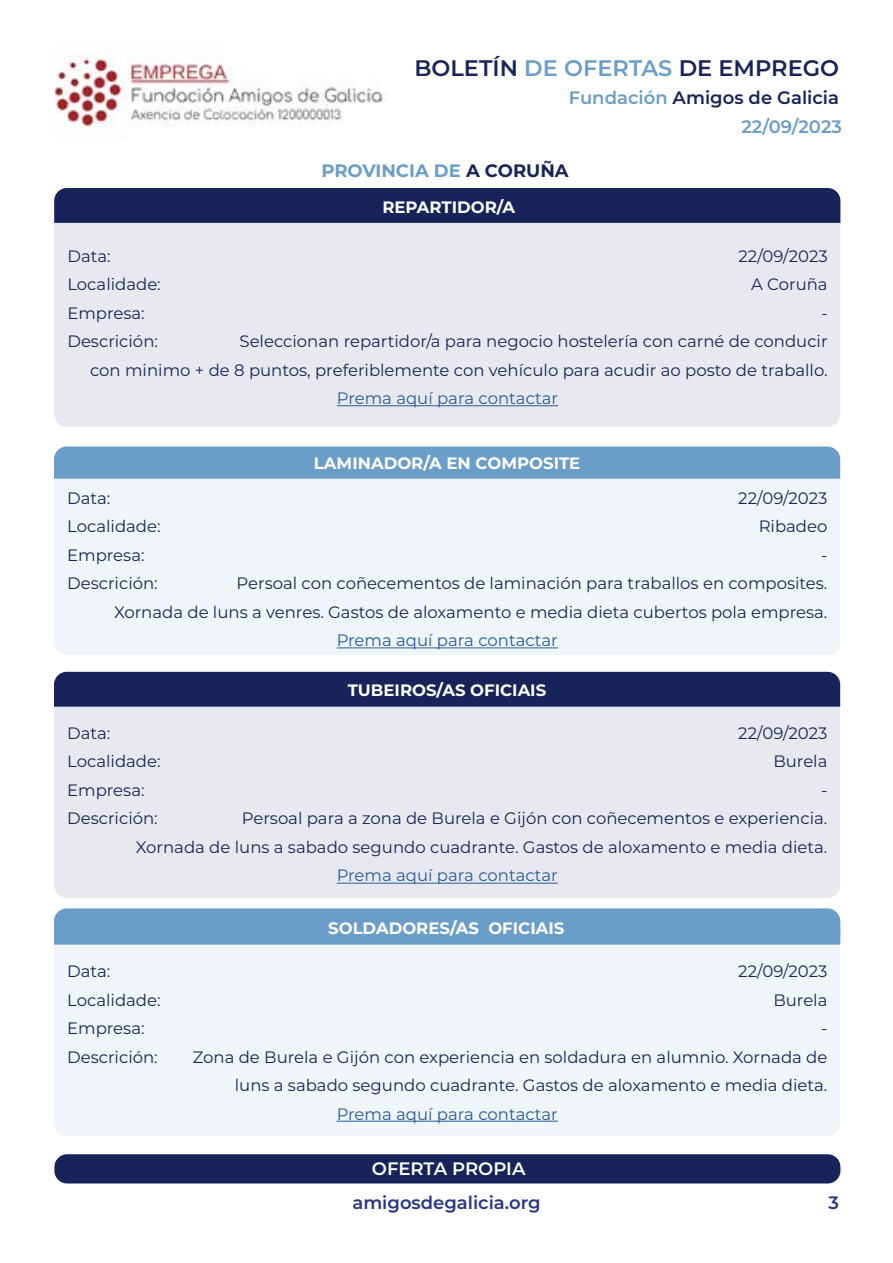
<style>
.page{position:relative;width:893px;height:1263px;background:#fff}
.page>*{position:absolute;margin:0;border:0;box-sizing:border-box;transform-origin:0 0}
.t1{font:600 22.5px "Montserrat";color:#172359}
.t2{font:600 18px/29.5px "Montserrat";color:#6a9dc8;text-align:right}
.t3{font:600 18px "Montserrat";color:#283583}
.t4{font:700 18px "Montserrat";color:#6a9dc8}
.t5{font:600 18px "Montserrat";color:#fff}
.t6{font:16.5px/28.5px "Montserrat";color:#172359;text-align:right}
.t7{font:16.5px "Montserrat";color:#275b9b}
.t8{font:700 16.5px "Montserrat";color:#fff}
.s1{color:#6a9dc8}
.s2{color:#172359}
</style>
<div class="page">
<img style="left:54px;top:54px;width:333px;height:83px">
<div style="left:54px;top:1154px;width:786px;height:29px;background:#172359;border-radius:13px"></div>
<div style="left:54px;top:223px;width:786px;height:204px;background:#e8e9ee"></div>
<div style="left:54px;top:479px;width:786px;height:176px;background:#f0f5f9"></div>
<div style="left:54px;top:707px;width:786px;height:191px;background:#e8e9ee"></div>
<div style="left:54px;top:945px;width:786px;height:191px;background:#f0f5f9"></div>
<div style="left:54px;top:188px;width:786px;height:35px;background:#172359"></div>
<div style="left:54px;top:446px;width:786px;height:33px;background:#6a9dc8"></div>
<div style="left:54px;top:672px;width:786px;height:35px;background:#172359"></div>
<div style="left:54px;top:908px;width:786px;height:37px;background:#6a9dc8"></div>
<hr style="left:337px;top:405px;width:221px;height:1px;background:#275b9b">
<hr style="left:337px;top:647px;width:221px;height:1px;background:#275b9b">
<hr style="left:337px;top:883px;width:221px;height:1px;background:#275b9b">
<hr style="left:337px;top:1121px;width:221px;height:1px;background:#275b9b">
<h1 class="t1" style="left:414px;top:52px;width:426px">BOLETÍN <span class="s1">DE OFERTAS</span> DE EMPREGO</h1>
<p class="t2" style="left:569px;top:82px;width:275px">Fundación <span class="s2">Amigos de Galicia<br></span>22/09/2023</p>
<p class="t4" style="left:321px;top:158px;width:249px">PROVINCIA DE <span class="s2">A CORUÑA</span></p>
<p class="t8" style="left:382px;top:196px;width:134px">REPARTIDOR/A</p>
<p class="t6" style="left:67px;top:241px;width:45px">Data:</p>
<p class="t6" style="left:738px;top:241px;width:91px">22/09/2023</p>
<p class="t6" style="left:67px;top:269px;width:95px">Localidade:</p>
<p class="t6" style="left:751px;top:269px;width:78px">A Coruña</p>
<p class="t6" style="left:67px;top:298px;width:79px">Empresa:</p>
<p class="t6" style="left:821px;top:298px;width:8px">-</p>
<p class="t6" style="left:67px;top:326px;width:92px">Descrición:</p>
<p class="t6" style="left:90px;top:326px;width:739px">Seleccionan repartidor/a para negocio hostelería con carné de conducir<br>con minimo + de 8 puntos, preferiblemente con vehículo para acudir ao posto de traballo.</p>
<p class="t7" style="left:337px;top:387px;width:223px">Prema aquí para contactar</p>
<p class="t8" style="left:314px;top:452px;width:268px">LAMINADOR/A EN COMPOSITE</p>
<p class="t6" style="left:67px;top:483px;width:45px">Data:</p>
<p class="t6" style="left:738px;top:483px;width:91px">22/09/2023</p>
<p class="t6" style="left:67px;top:511px;width:95px">Localidade:</p>
<p class="t6" style="left:759px;top:511px;width:70px">Ribadeo</p>
<p class="t6" style="left:67px;top:540px;width:79px">Empresa:</p>
<p class="t6" style="left:821px;top:540px;width:8px">-</p>
<p class="t6" style="left:67px;top:568px;width:92px">Descrición:</p>
<p class="t6" style="left:114px;top:568px;width:715px">Persoal con coñecementos de laminación para traballos en composites.<br>Xornada de luns a venres. Gastos de aloxamento e media dieta cubertos pola empresa.</p>
<p class="t7" style="left:337px;top:629px;width:223px">Prema aquí para contactar</p>
<p class="t8" style="left:348px;top:678px;width:200px">TUBEIROS/AS OFICIAIS</p>
<p class="t6" style="left:67px;top:718px;width:45px">Data:</p>
<p class="t6" style="left:738px;top:718px;width:91px">22/09/2023</p>
<p class="t6" style="left:67px;top:747px;width:95px">Localidade:</p>
<p class="t6" style="left:773px;top:747px;width:56px">Burela</p>
<p class="t6" style="left:67px;top:775px;width:79px">Empresa:</p>
<p class="t6" style="left:821px;top:775px;width:8px">-</p>
<p class="t6" style="left:67px;top:804px;width:92px">Descrición:</p>
<p class="t6" style="left:136px;top:804px;width:693px">Persoal para a zona de Burela e Gijón con coñecementos e experiencia.<br>Xornada de luns a sabado segundo cuadrante. Gastos de aloxamento e media dieta.</p>
<p class="t7" style="left:337px;top:864px;width:223px">Prema aquí para contactar</p>
<p class="t8" style="left:328px;top:916px;width:238px">SOLDADORES/AS OFICIAIS</p>
<p class="t6" style="left:67px;top:956px;width:45px">Data:</p>
<p class="t6" style="left:738px;top:956px;width:91px">22/09/2023</p>
<p class="t6" style="left:67px;top:985px;width:95px">Localidade:</p>
<p class="t6" style="left:773px;top:985px;width:56px">Burela</p>
<p class="t6" style="left:67px;top:1013px;width:79px">Empresa:</p>
<p class="t6" style="left:821px;top:1013px;width:8px">-</p>
<p class="t6" style="left:67px;top:1042px;width:92px">Descrición:</p>
<p class="t6" style="left:193px;top:1042px;width:636px">Zona de Burela e Gijón con experiencia en soldadura en alumnio. Xornada de luns a sabado segundo cuadrante. Gastos de aloxamento e media dieta.</p>
<p class="t7" style="left:337px;top:1102px;width:223px">Prema aquí para contactar</p>
<p class="t5" style="left:372px;top:1156px;width:155px">OFERTA PROPIA</p>
<p class="t3" style="left:352px;top:1190px;width:190px">amigosdegalicia.org</p>
<p class="t3" style="left:828px;top:1190px;width:12px">3</p>
</div>
